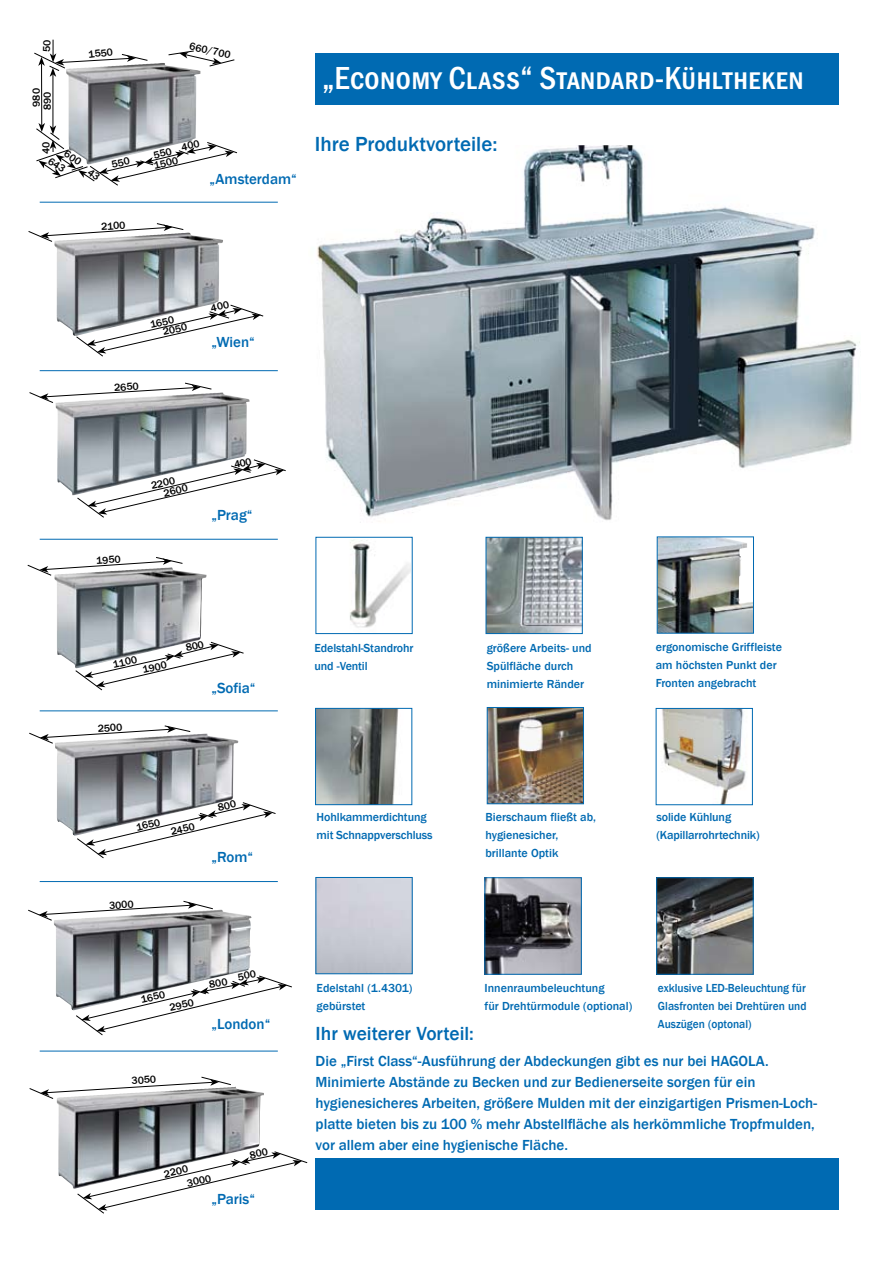
<style>
.page{position:relative;width:893px;height:1263px;background:#fff}
.page>*{position:absolute;margin:0;border:0;box-sizing:border-box;transform-origin:0 0}
.t1{font:33px "Franklin Gothic Cd Caps Medium";color:#fff}
.t2{font:500 21px "Franklin Gothic";color:#006ab2}
.t3{font:500 19.5px "Franklin Gothic";color:#006ab2}
.t4{font:500 15px/21px "Franklin Gothic";color:#006ab2}
.t5{font:500 12px/18px "Franklin Gothic";color:#006ab2}
.t6{font:500 12px/18px "Franklin Gothic";color:#006ab2;text-align:justify;scale:.95 1}
.t7{font:500 10.5px/11.1px "Franklin Gothic";color:#000;text-align:center}
.s1{font-family:"Franklin Gothic Cd Caps Medium";font-weight:400}
</style>
<div class="page">
<img style="left:317px;top:145px;width:543px;height:378px">
<div style="left:315px;top:53px;width:524px;height:51px;background:#006ab2"></div>
<div style="left:315px;top:1158px;width:524px;height:51px;background:#006ab2"></div>
<hr style="left:40px;top:202px;width:238px;height:1px;background:#006ab2">
<hr style="left:40px;top:370px;width:238px;height:1px;background:#006ab2">
<hr style="left:40px;top:539px;width:238px;height:1px;background:#006ab2">
<hr style="left:40px;top:710px;width:238px;height:1px;background:#006ab2">
<hr style="left:40px;top:881px;width:238px;height:1px;background:#006ab2">
<hr style="left:40px;top:1051px;width:238px;height:1px;background:#006ab2">
<img style="left:68px;top:63px;width:132px;height:60px">
<img style="left:54px;top:232px;width:169px;height:104px">
<img style="left:55px;top:392px;width:195px;height:103px">
<img style="left:54px;top:571px;width:153px;height:94px">
<img style="left:55px;top:733px;width:183px;height:102px">
<img style="left:54px;top:909px;width:198px;height:101px">
<img style="left:57px;top:1087px;width:207px;height:102px">
<img style="left:350px;top:540px;width:61px;height:88px">
<div style="left:316px;top:537px;width:97px;height:97px;border:1px solid #006ab2"></div>
<img style="left:488px;top:539px;width:93px;height:93px">
<div style="left:486px;top:537px;width:97px;height:97px;border:1px solid #006ab2"></div>
<img style="left:662px;top:710px;width:84px;height:93px">
<div style="left:656px;top:708px;width:97px;height:97px;border:1px solid #006ab2"></div>
<div style="left:316px;top:877px;width:97px;height:97px;border:1px solid #006ab2"></div>
<img style="left:489px;top:709px;width:93px;height:93px">
<div style="left:487px;top:707px;width:97px;height:97px;border:1px solid #006ab2"></div>
<svg style="left:28px;top:223px;width:156px;height:19px"></svg>
<svg style="left:27px;top:557px;width:156px;height:19px"></svg>
<svg style="left:29px;top:1076px;width:202px;height:23px"></svg>
<svg style="left:28px;top:901px;width:185px;height:20px"></svg>
<svg style="left:29px;top:725px;width:162px;height:19px"></svg>
<svg style="left:29px;top:383px;width:183px;height:20px"></svg>
<svg style="left:76px;top:975px;width:216px;height:60px"></svg>
<hr style="left:41px;top:63px;width:1px;height:62px;background:#000">
<hr style="left:53px;top:74px;width:1px;height:54px;background:#000">
<svg style="left:168px;top:50px;width:67px;height:17px"></svg>
<img style="left:317px;top:710px;width:82px;height:93px">
<div style="left:315px;top:708px;width:97px;height:97px;border:1px solid #006ab2"></div>
<img style="left:659px;top:538px;width:93px;height:94px">
<div style="left:657px;top:536px;width:97px;height:98px;border:1px solid #006ab2"></div>
<img style="left:487px;top:879px;width:93px;height:93px">
<div style="left:485px;top:877px;width:97px;height:97px;border:1px solid #006ab2"></div>
<img style="left:658px;top:879px;width:93px;height:93px">
<div style="left:656px;top:877px;width:97px;height:97px;border:1px solid #006ab2"></div>
<svg style="left:76px;top:301px;width:188px;height:56px"></svg>
<svg style="left:75px;top:640px;width:169px;height:51px"></svg>
<svg style="left:77px;top:1148px;width:231px;height:66px"></svg>
<svg style="left:77px;top:800px;width:199px;height:58px"></svg>
<svg style="left:77px;top:458px;width:209px;height:60px"></svg>
<svg style="left:34px;top:40px;width:114px;height:37px"></svg>
<svg style="left:36px;top:123px;width:201px;height:63px"></svg>
<p class="t7" style="left:31px;top:110px;width:23px;rotate:-90deg">980<br>890</p>
<p class="t7" style="left:88px;top:49px;width:26px;rotate:-8deg">1550</p>
<p class="t7" style="left:101px;top:221px;width:26px;rotate:-4deg">2100</p>
<p class="t7" style="left:191px;top:40px;width:43px;rotate:13deg">660/700</p>
<p class="t7" style="left:153px;top:160px;width:26px;rotate:-13deg">1500</p>
<p class="t4" style="left:210px;top:169px;width:89px">„Amsterdam“</p>
<h1 class="t1" style="left:322px;top:59px;width:483px">„Economy Class“ Standard-Kühltheken</h1>
<h2 class="t2" style="left:315px;top:131px;width:184px">Ihre Produktvorteile:</h2>
<p class="t7" style="left:149px;top:320px;width:26px;rotate:-13deg">1650</p>
<p class="t7" style="left:162px;top:327px;width:26px;rotate:-13deg">2050</p>
<p class="t7" style="left:114px;top:382px;width:26px;rotate:-4deg">2650</p>
<p class="t4" style="left:211px;top:331px;width:45px">„Wien“</p>
<p class="t7" style="left:96px;top:555px;width:26px;rotate:-4deg">1950</p>
<p class="t7" style="left:150px;top:480px;width:26px;rotate:-13deg">2200</p>
<p class="t7" style="left:162px;top:488px;width:26px;rotate:-13deg">2600</p>
<p class="t4" style="left:211px;top:505px;width:43px">„Prag“</p>
<p class="t7" style="left:112px;top:659px;width:26px;rotate:-13deg">1100</p>
<p class="t7" style="left:141px;top:665px;width:26px;rotate:-13deg">1900</p>
<p class="t7" style="left:97px;top:723px;width:26px;rotate:-4deg">2500</p>
<p class="t4" style="left:211px;top:678px;width:46px">„Sofia“</p>
<p class="t7" style="left:135px;top:822px;width:26px;rotate:-13deg">1650</p>
<p class="t7" style="left:170px;top:826px;width:26px;rotate:-13deg">2450</p>
<p class="t7" style="left:109px;top:900px;width:26px;rotate:-4deg">3000</p>
<p class="t4" style="left:211px;top:846px;width:43px">„Rom“</p>
<p class="t7" style="left:140px;top:994px;width:26px;rotate:-13deg">1650</p>
<p class="t7" style="left:168px;top:1002px;width:26px;rotate:-13deg">2950</p>
<p class="t7" style="left:208px;top:978px;width:49px;rotate:-11deg">800 500</p>
<p class="t4" style="left:211px;top:1014px;width:60px">„London“</p>
<p class="t7" style="left:131px;top:1075px;width:26px;rotate:-4deg">3050</p>
<p class="t7" style="left:163px;top:1169px;width:26px;rotate:-13deg">2200</p>
<p class="t7" style="left:186px;top:1178px;width:26px;rotate:-13deg">3000</p>
<p class="t4" style="left:211px;top:1189px;width:45px">„Paris“</p>
<p class="t5" style="left:315px;top:639px;width:100px">Edelstahl-Standrohr und -Ventil</p>
<p class="t5" style="left:487px;top:639px;width:106px">größere Arbeits- und<br>Spülfläche durch minimierte Ränder</p>
<p class="t5" style="left:656px;top:638px;width:128px">ergonomische Griffleiste am höchsten Punkt der<br>Fronten angebracht</p>
<p class="t5" style="left:317px;top:808px;width:118px">Hohlkammerdichtung mit Schnappverschluss</p>
<p class="t5" style="left:657px;top:808px;width:105px">solide Kühlung (Kapillarrohrtechnik)</p>
<p class="t5" style="left:485px;top:808px;width:112px">Bierschaum fließt ab, hygienesicher, brillante Optik</p>
<p class="t5" style="left:485px;top:979px;width:149px">Innenraumbeleuchtung<br>für Drehtürmodule (optional)</p>
<p class="t6" style="left:658px;top:979px;width:158px">exklusive LED-Beleuchtung für Glasfronten bei Drehtüren und Auszügen (optonal)</p>
<p class="t5" style="left:317px;top:979px;width:97px">Edelstahl (1.4301) gebürstet</p>
<h3 class="t3" style="left:316px;top:1022px;width:160px">Ihr weiterer Vorteil:</h3>
<p class="t4" style="left:316px;top:1050px;width:503px">Die <span class="s1">„</span>First Class<span class="s1">“</span>-Ausführung der Abdeckungen gibt es nur bei HAGOLA.<br>Minimierte Abstände zu Becken und zur Bedienerseite sorgen für ein hygienesicheres Arbeiten, größere Mulden mit der einzigartigen Prismen-Loch&shy;platte bieten bis zu 100 % mehr Abstellfläche als herkömmliche Tropfmulden, vor allem aber eine hygienische Fläche.</p>
</div>
